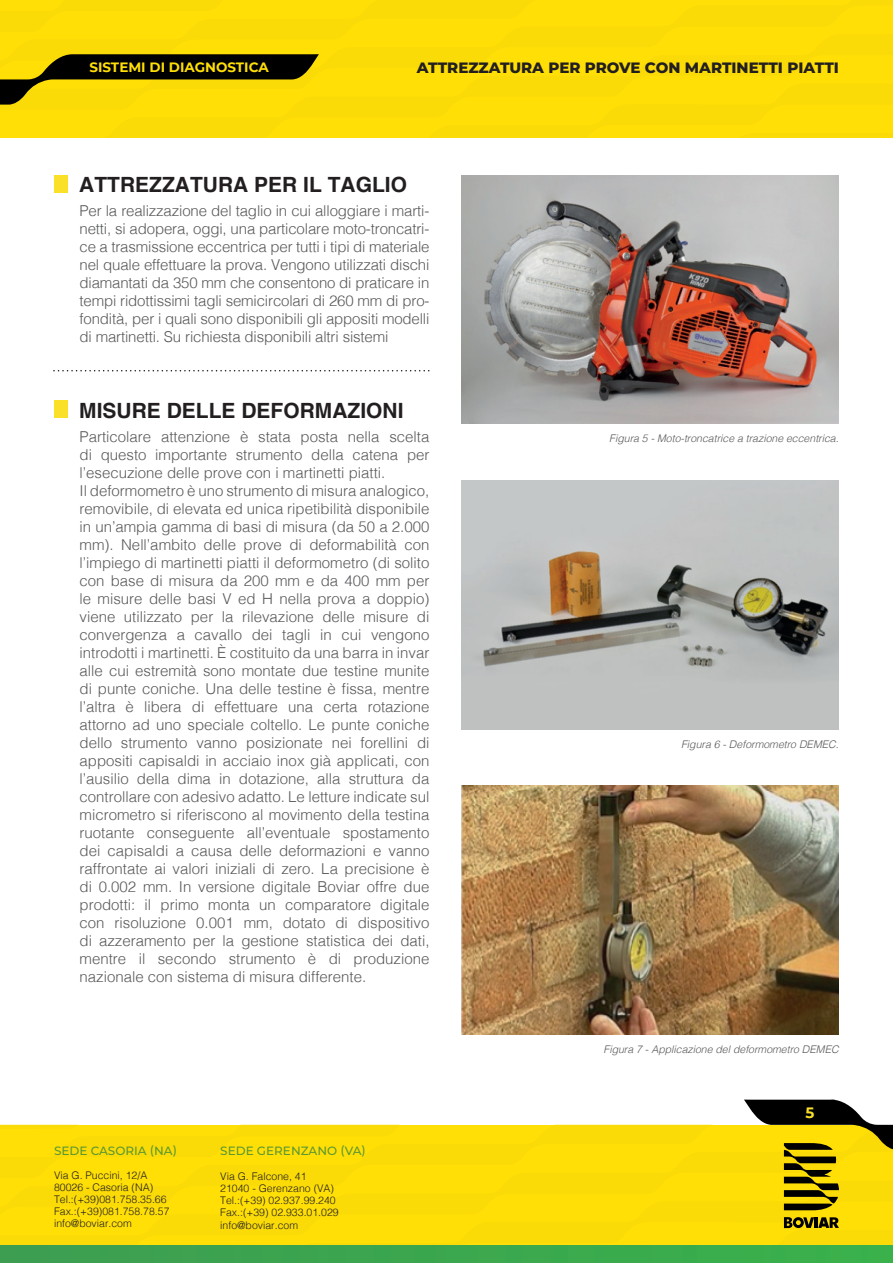
<style>
.page{position:relative;width:893px;height:1263px;background:#fff}
.page>*{position:absolute;margin:0;border:0;box-sizing:border-box;transform-origin:0 0}
.t1{font:700 21px "Helvetica";color:#231f20}
.t2{font:300 15px/18px "Helvetica";color:#57585a;text-align:justify}
.t3{font:800 15px "Montserrat";color:#231f20}
.t4{font:700 15px "Montserrat";color:#fae029}
.t5{font:700 13.5px "Montserrat";color:#ffdf06}
.t6{font:500 12px "Montserrat";color:#5c9731}
.t7{font:300 10.5px/12px "Helvetica";color:#231f20}
.t8{font:italic 300 10.5px "Helvetica";color:#57585a}
</style>
<div class="page">
<div style="left:0;top:0;width:893px;height:138px;background:#ffdf06"></div>
<svg style="left:0;top:54px;width:319px;height:51px"></svg>
<div style="left:0;top:1125px;width:713px;height:6px;background:#fbdb07"></div>
<div style="left:0;top:1131px;width:893px;height:115px;background:#ffdf06"></div>
<img style="left:0;top:1246px;width:893px;height:17px">
<svg style="left:784px;top:1217px;width:55px;height:11px"></svg>
<svg style="left:744px;top:1099px;width:149px;height:111px;background:#b4a018"></svg>
<div style="left:54px;top:175px;width:14px;height:17px;background:#fae029"></div>
<div style="left:54px;top:401px;width:14px;height:17px;background:#fae029"></div>
<svg style="left:53px;top:370px;width:376px;height:1px"></svg>
<img style="left:462px;top:175px;width:377px;height:249px">
<img style="left:462px;top:480px;width:377px;height:249px">
<img style="left:462px;top:785px;width:377px;height:249px">
<p class="t5" style="left:89px;top:57px;width:181px">SISTEMI DI DIAGNOSTICA</p>
<p class="t3" style="left:417px;top:56px;width:424px">ATTREZZATURA PER PROVE CON MARTINETTI PIATTI</p>
<h1 class="t1" style="left:79px;top:172px;width:329px">ATTREZZATURA PER IL TAGLIO</h1>
<p class="t2" style="left:80px;top:201px;width:351px">Per la realizzazione del taglio in cui alloggiare i marti&shy;netti, si adopera, oggi, una particolare moto-troncatri&shy;ce a trasmissione eccentrica per tutti i tipi di materiale nel quale effettuare la prova. Vengono utilizzati dischi diamantati da 350 mm che consentono di praticare in tempi ridottissimi tagli semicircolari di 260 mm di pro&shy;fondità, per i quali sono disponibili gli appositi modelli di martinetti. Su richiesta disponibili altri sistemi</p>
<h1 class="t1" style="left:79px;top:398px;width:326px">MISURE DELLE DEFORMAZIONI</h1>
<p class="t2" style="left:80px;top:426px;width:351px;text-align:left">Particolare attenzione è stata posta nella scelta di questo importante strumento della catena per l’esecuzione delle prove con i martinetti piatti.<br>Il deformometro è uno strumento di misura analogico, removibile, di elevata ed unica ripetibilità disponibile in un’ampia gamma di basi di misura (da 50 a 2.000 mm). Nell’ambito delle prove di deformabilità con l’impiego di martinetti piatti il deformometro (di solito con base di misura da 200 mm e da 400 mm per le misure delle basi V ed H nella prova a doppio) viene utilizzato per la rilevazione delle misure di convergenza a cavallo dei tagli in cui vengono introdotti i martinetti. È costituito da una barra in invar alle cui estremità sono montate due testine munite di punte coniche. Una delle testine è fissa, mentre l’altra è libera di effettuare una certa rotazione attorno ad uno speciale coltello. Le punte coniche dello strumento vanno posizionate nei forellini di appositi capisaldi in acciaio inox già applicati, con l’ausilio della dima in dotazione, alla struttura da controllare con adesivo adatto. Le letture indicate sul micrometro si riferiscono al movimento della testina ruotante conseguente all’eventuale spostamento dei capisaldi a causa delle deformazioni e vanno raffrontate ai valori iniziali di zero. La precisione è di 0.002 mm. In versione digitale Boviar offre due prodotti: il primo monta un comparatore digitale con risoluzione 0.001 mm, dotato di dispositivo di azzeramento per la gestione statistica dei dati, mentre il secondo strumento è di produzione nazionale con sistema di misura differente.</p>
<p class="t8" style="left:609px;top:430px;width:231px">Figura 5 - Moto-troncatrice a trazione eccentrica.</p>
<p class="t8" style="left:681px;top:735px;width:159px">Figura 6 - Deformometro DEMEC.</p>
<p class="t8" style="left:603px;top:1040px;width:237px">Figura 7 - Applicazione del deformometro DEMEC</p>
<p class="t6" style="left:54px;top:1142px;width:125px">SEDE CASORIA (NA)</p>
<p class="t7" style="left:54px;top:1169px;width:117px">Via G. Puccini, 12/A<br>80026 - Casoria (NA)<br>Tel.:(+39)081.758.35.66<br>Fax.:(+39)081.758.78.57 info@boviar.com</p>
<p class="t6" style="left:220px;top:1142px;width:147px">SEDE GERENZANO (VA)</p>
<p class="t7" style="left:220px;top:1169px;width:120px">Via G. Falcone, 41<br>21040 - Gerenzano (VA)<br>Tel.:(+39) 02.937.99.240<br>Fax.:(+39) 02.933.01.029</p>
<p class="t7" style="left:220px;top:1218px;width:79px">info@boviar.com</p>
<p class="t4" style="left:805px;top:1102px;width:10px">5</p>
</div>
